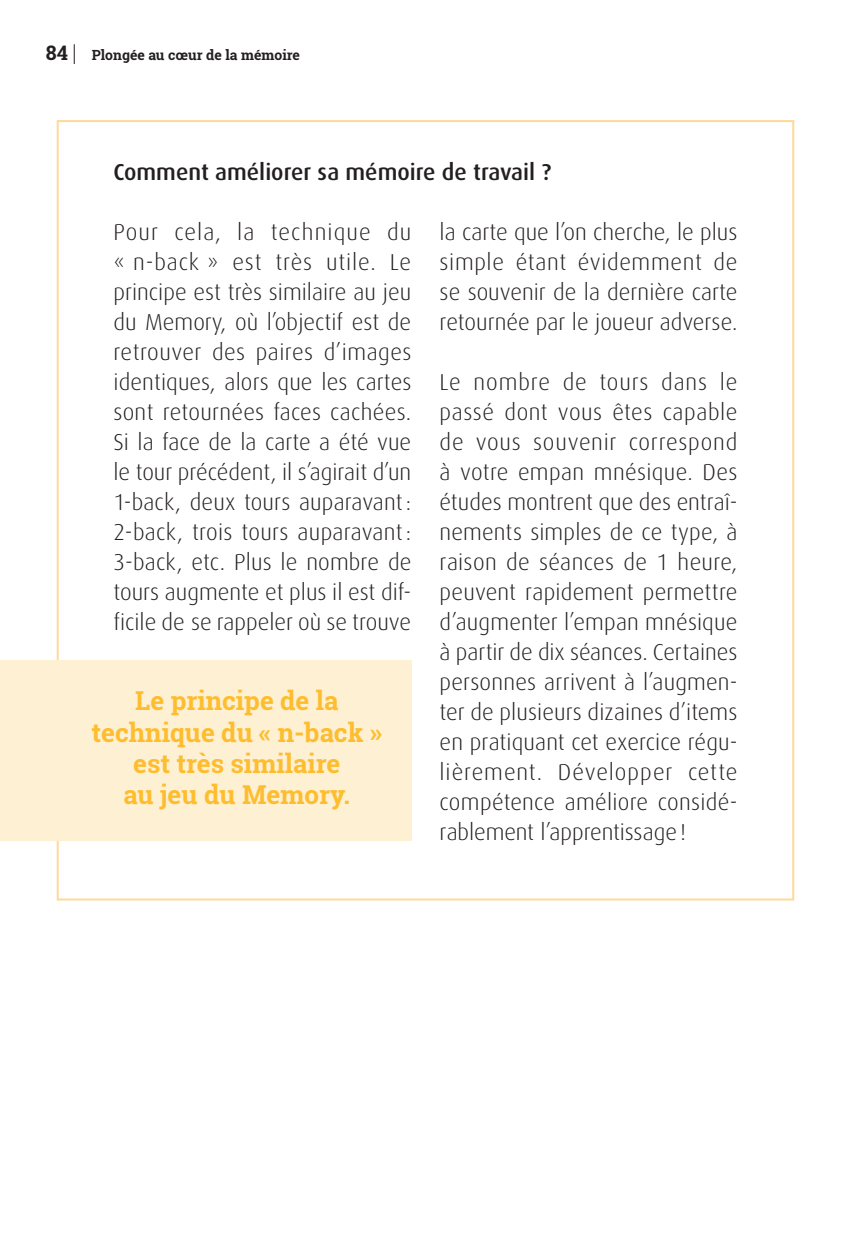
<style>
.page{position:relative;width:851px;height:1248px;background:#fff}
.page>*{position:absolute;margin:0;border:0;box-sizing:border-box;transform-origin:0 0}
.t1{font:700 26px/31.2px "Roboto Slab";color:#fdbd2e;text-align:center}
.t2{font:300 23px/30px "Dax";color:#231f20;text-align:justify}
.t3{font:500 23px "Dax";color:#231f20}
.t4{font:700 14px "Roboto Slab";color:#231f20}
.s1{font-size:20px}
</style>
<div class="page">
<div style="left:0;top:660px;width:411px;height:180px;background:#fef0d3"></div>
<svg style="left:74px;top:44px;width:1px;height:20px"></svg>
<p class="t4" style="left:46px;top:45px;width:255px"><span class="s1">84</span> Plongée au cœur de la mémoire</p>
<p class="t3" style="left:113px;top:159px;width:439px">Comment améliorer sa mémoire de travail ?</p>
<p class="t2" style="left:113px;top:217px;width:299px">Pour cela, la technique du « n-back » est très utile. Le principe est très similaire au jeu du Memory, où l’objectif est de retrouver des paires d’images identiques, alors que les cartes sont retournées faces cachées.<br>Si la face de la carte a été vue le tour précédent, il s’agirait d’un 1-back, deux tours auparavant:<br>2-back, trois tours auparavant:<br>3-back, etc. Plus le nombre de tours augmente et plus il est dif&shy;ficile de se rappeler où se trouve</p>
<p class="t2" style="left:439px;top:217px;width:299px">la carte que l’on cherche, le plus simple étant évidemment de se souvenir de la dernière carte retournée par le joueur adverse.</p>
<p class="t2" style="left:439px;top:367px;width:299px">Le nombre de tours dans le passé dont vous êtes capable de vous souvenir correspond à votre empan mnésique. Des études montrent que des entraî&shy;nements simples de ce type, à raison de séances de 1 heure, peuvent rapidement permettre d’augmenter l’empan mnésique à partir de dix séances. Certaines personnes arrivent à l’augmen&shy;ter de plusieurs dizaines d’items en pratiquant cet exercice régu&shy;lièrement. Développer cette compétence améliore considé&shy;rablement l’apprentissage!</p>
<p class="t1" style="left:91px;top:685px;width:292px">Le principe de la technique du « n-back » est très similaire<br>au jeu du Memory.</p>
</div>
